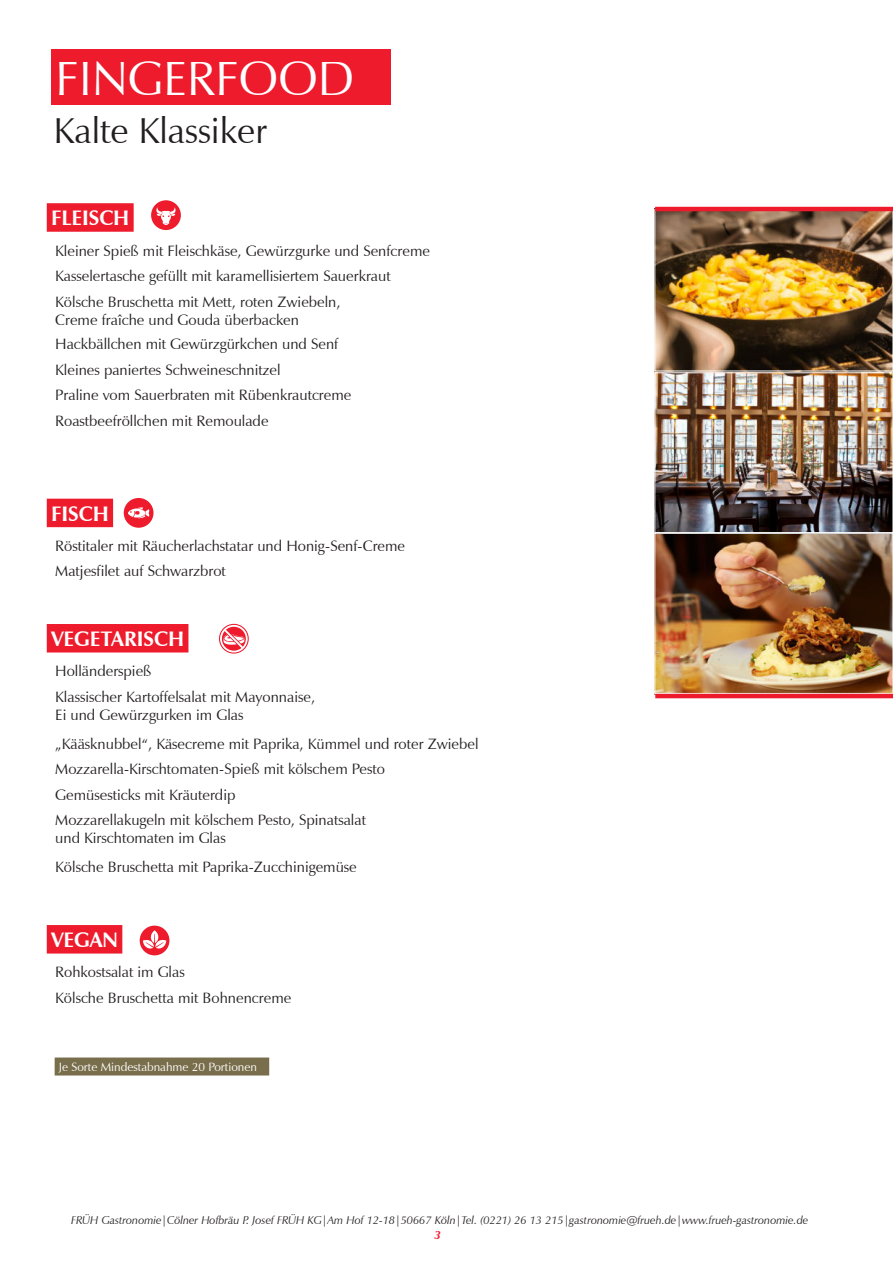
<style>
.page{position:relative;width:893px;height:1263px;background:#fff}
.page>*{position:absolute;margin:0;border:0;box-sizing:border-box;transform-origin:0 0}
.t1{font:48px "Zapf Humanist 601 BT";color:#fff}
.t2{font:36px "Zapf Humanist 601 BT";color:#231f20}
.t3{font:700 21px "Zapf Humanist 601 BT";color:#fff}
.t4{font:15px/25.5px "Zapf Humanist 601 BT";color:#231f20}
.t5{font:12px "Zapf Humanist 601 BT";color:#fff}
.t6{font:italic 700 12px "Zapf Humanist 601 BT";color:#ee1b2d}
.t7{font:italic 11.25px "Zapf Humanist 601 BT";color:#231f20}
</style>
<div class="page">
<div style="left:51px;top:49px;width:339px;height:56px;background:#ee1b2d"></div>
<div style="left:47px;top:203px;width:87px;height:29px;background:#ee1b2d"></div>
<div style="left:47px;top:499px;width:66px;height:28px;background:#ee1b2d"></div>
<div style="left:47px;top:624px;width:141px;height:28px;background:#ee1b2d"></div>
<div style="left:47px;top:925px;width:75px;height:28px;background:#ee1b2d"></div>
<div style="left:151px;top:200px;width:30px;height:30px;background:#ee1b2d;border-radius:50%"></div>
<svg style="left:156px;top:207px;width:20px;height:18px"></svg>
<div style="left:124px;top:498px;width:29px;height:30px;background:#ee1b2d;border-radius:50%"></div>
<svg style="left:128px;top:507px;width:22px;height:11px"></svg>
<svg style="left:219px;top:624px;width:30px;height:30px"></svg>
<svg style="left:220px;top:625px;width:28px;height:27px"></svg>
<div style="left:140px;top:926px;width:29px;height:29px;background:#ee1b2d;border-radius:50%"></div>
<svg style="left:143px;top:930px;width:23px;height:19px"></svg>
<div style="left:55px;top:1057px;width:214px;height:18px;background:#796e4b"></div>
<img style="left:654px;top:211px;width:239px;height:161px">
<img style="left:656px;top:374px;width:235px;height:158px">
<div style="left:654px;top:372px;width:239px;height:162px;border:1px solid #fff"></div>
<img style="left:656px;top:534px;width:235px;height:158px">
<div style="left:654px;top:532px;width:239px;height:162px;border:1px solid #fff"></div>
<hr style="left:655px;top:207px;width:238px;height:4px;background:#ee1b2d">
<hr style="left:655px;top:694px;width:238px;height:4px;background:#ee1b2d">
<h1 class="t1" style="left:55px;top:59px;width:300px">FINGERFOOD</h1>
<h2 class="t2" style="left:54px;top:116px;width:215px">Kalte Klassiker</h2>
<h3 class="t3" style="left:51px;top:210px;width:80px">FLEISCH</h3>
<p class="t4" style="left:55px;top:239px;width:376px">Kleiner Spieß mit Fleischkäse, Gewürzgurke und Senfcreme<br>Kasselertasche gefüllt mit karamellisiertem Sauerkraut<br>Kölsche Bruschetta mit Mett, roten Zwiebeln,</p>
<p class="t4" style="left:55px;top:308px;width:298px">Creme fraîche und Gouda überbacken Hackbällchen mit Gewürzgürkchen und Senf Kleines paniertes Schweineschnitzel<br>Praline vom Sauerbraten mit Rübenkrautcreme Roastbeefröllchen mit Remoulade</p>
<h3 class="t3" style="left:51px;top:505px;width:59px">FISCH</h3>
<p class="t4" style="left:55px;top:535px;width:351px">Röstitaler mit Räucherlachstatar und Honig-Senf-Creme<br>Matjesfilet auf Schwarzbrot</p>
<h3 class="t3" style="left:51px;top:630px;width:135px">VEGETARISCH</h3>
<p class="t4" style="left:55px;top:660px;width:261px">Holländerspieß<br>Klassischer Kartoffelsalat mit Mayonnaise,</p>
<p class="t4" style="left:55px;top:702px;width:425px;line-height:28.8px">Ei und Gewürzgurken im Glas<br>„Kääsknubbel“, Käsecreme mit Paprika, Kümmel und roter Zwiebel</p>
<p class="t4" style="left:55px;top:758px;width:331px">Mozzarella-Kirschtomaten-Spieß mit kölschem Pesto<br>Gemüsesticks mit Kräuterdip<br>Mozzarellakugeln mit kölschem Pesto, Spinatsalat</p>
<p class="t4" style="left:55px;top:825px;width:303px;line-height:28.8px">und Kirschtomaten im Glas<br>Kölsche Bruschetta mit Paprika-Zucchinigemüse</p>
<h3 class="t3" style="left:51px;top:931px;width:69px">VEGAN</h3>
<p class="t4" style="left:55px;top:961px;width:238px">Rohkostsalat im Glas<br>Kölsche Bruschetta mit Bohnencreme</p>
<p class="t5" style="left:59px;top:1062px;width:200px">Je Sorte Mindestabnahme 20 Portionen</p>
<p class="t7" style="left:71px;top:1215px;width:739px">FRÜH Gastronomie|Cölner Hofbräu P. Josef FRÜH KG|Am Hof 12-18|50667 Köln|Tel. (0221) 26 13 215|gastronomie@frueh.de|www.frueh-gastronomie.de</p>
<p class="t6" style="left:434px;top:1228px;width:8px">3</p>
</div>
